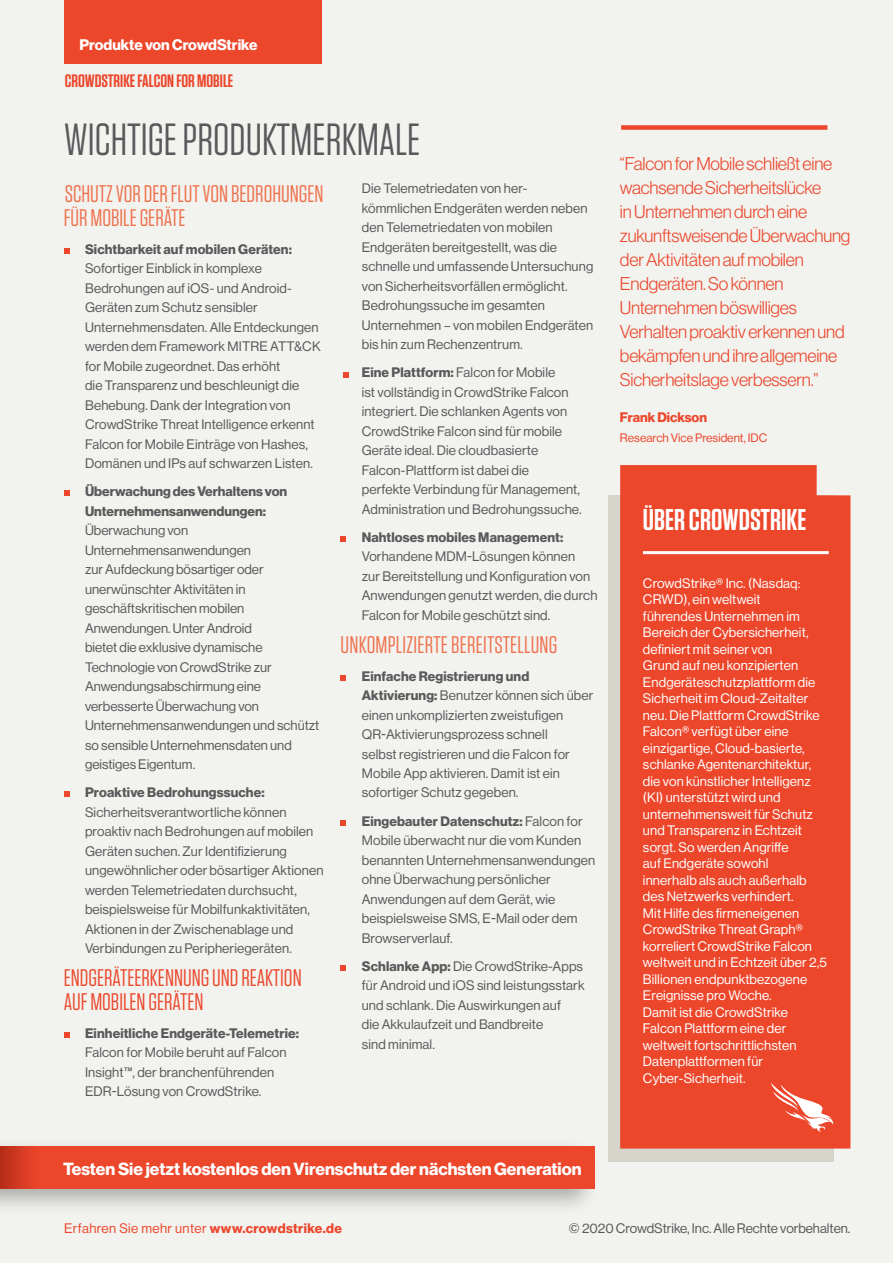
<style>
.page{position:relative;width:893px;height:1263px;background:#f2f2ee}
.page>*{position:absolute;margin:0;border:0;box-sizing:border-box;transform-origin:0 0}
.t1{font:45px "Tungsten";color:#58595b}
.t2{font:600 30px "Tungsten";color:#fff}
.t3{font:24px/24px "Tungsten";color:#f06f4b}
.t4{font:24px/24px "Tungsten";color:#ec462b}
.t5{font:300 18px/24px "Haas Grot Disp 45";letter-spacing:-.01em;color:#ec462b}
.t6{font:600 18px "Tungsten";color:#ec462b}
.t7{font:700 17.25px "Haas Grot Disp 75";color:#fff}
.t8{font:700 15px "Haas Grot Disp 75";color:#fff}
.t9{font:13.5px/19.5px "Haas Grot Disp 55 Roman";letter-spacing:.01em;color:#58595b}
.t10{font:13.5px/16.5px "Haas Grot Disp 55 Roman";letter-spacing:.01em;color:#fff}
.t11{font:700 13.5px/19.5px "Haas Grot Disp 75";letter-spacing:.01em;color:#58595b}
.t12{font:13.5px "Haas Grot Disp 55 Roman";letter-spacing:.03em;color:#ec462b}
.t13{font:700 13.5px "Haas Grot Disp 75";color:#ec462b}
.t14{font:12px "Haas Grot Disp 55 Roman";color:#ec462b}
.s1{font-family:"Haas Grot Disp 75";font-weight:700}
.s2{font-family:"Haas Grot Disp 55 Roman";font-weight:400}
</style>
<div class="page">
<div style="left:608px;top:495px;width:226px;height:666px;background:#d6d5cb"></div>
<div style="left:620px;top:465px;width:230px;height:683px;background:#ec462b"></div>
<svg style="left:64px;top:248px;width:6px;height:6px"></svg>
<svg style="left:64px;top:490px;width:6px;height:6px"></svg>
<svg style="left:64px;top:791px;width:6px;height:6px"></svg>
<svg style="left:64px;top:1032px;width:6px;height:6px"></svg>
<svg style="left:343px;top:372px;width:6px;height:5px"></svg>
<svg style="left:340px;top:536px;width:6px;height:6px"></svg>
<svg style="left:340px;top:675px;width:6px;height:5px"></svg>
<svg style="left:340px;top:820px;width:6px;height:5px"></svg>
<svg style="left:340px;top:965px;width:6px;height:5px"></svg>
<hr style="left:643px;top:551px;width:186px;height:3px;background:#fff">
<svg style="left:771px;top:1082px;width:63px;height:50px;background:#f06f5b"></svg>
<div style="left:64px;top:0;width:258px;height:64px;background:#ec462b"></div>
<div style="left:621px;top:125px;width:206px;height:5px;background:#ec462b"></div>
<div style="left:0;top:1136px;width:601px;height:81px;background:#000;opacity:.3"></div>
<div style="left:0;top:1146px;width:594px;height:43px;background:#ec462b"></div>
<div style="left:0;top:1146px;width:40px;height:43px;background:linear-gradient(to right,#b72d18,#ed462b)"></div>
<p class="t8" style="left:80px;top:36px;width:179px">Produkte von CrowdStrike</p>
<h3 class="t6" style="left:65px;top:71px;width:170px">CROWDSTRIKE FALCON FOR MOBILE</h3>
<h1 class="t1" style="left:64px;top:116px;width:358px">WICHTIGE PRODUKTMERKMALE</h1>
<h3 class="t3" style="left:64px;top:182px;width:261px">SCHUTZ VOR DER FLUT VON BEDROHUNGEN<br>FÜR MOBILE GERÄTE</h3>
<p class="t11" style="left:85px;top:239px;width:208px">Sichtbarkeit auf mobilen Geräten:</p>
<p class="t9" style="left:85px;top:259px;width:237px">Sofortiger Einblick in komplexe Bedrohungen auf iOS- und Android-Geräten zum Schutz sensibler Unternehmensdaten. Alle Entdeckungen werden dem Framework MITRE ATT&amp;CK for Mobile zugeordnet. Das erhöht<br>die Transparenz und beschleunigt die Behebung. Dank der Integration von CrowdStrike Threat Intelligence erkennt Falcon for Mobile Einträge von Hashes, Domänen und IPs auf schwarzen Listen.</p>
<p class="t11" style="left:85px;top:482px;width:204px">Überwachung des Verhaltens von<br>Unternehmensanwendungen:</p>
<p class="t9" style="left:85px;top:521px;width:236px">Überwachung von<br>Unternehmensanwendungen<br>zur Aufdeckung bösartiger oder unerwünschter Aktivitäten in geschäftskritischen mobilen<br>Anwendungen. Unter Android<br>bietet die exklusive dynamische<br>Technologie von CrowdStrike zur<br>Anwendungsabschirmung eine verbesserte Überwachung von<br>Unternehmensanwendungen und schützt so sensible Unternehmensdaten und geistiges Eigentum.</p>
<p class="t11" style="left:85px;top:783px;width:181px">Proaktive Bedrohungssuche:</p>
<p class="t9" style="left:85px;top:802px;width:240px">Sicherheitsverantwortliche können proaktiv nach Bedrohungen auf mobilen Geräten suchen. Zur Identifizierung ungewöhnlicher oder bösartiger Aktionen werden Telemetriedaten durchsucht, beispielsweise für Mobilfunkaktivitäten, Aktionen in der Zwischenablage und Verbindungen zu Peripheriegeräten.</p>
<h3 class="t4" style="left:64px;top:966px;width:239px">ENDGERÄTEERKENNUNG UND REAKTION<br>AUF MOBILEN GERÄTEN</h3>
<p class="t11" style="left:85px;top:1023px;width:216px">Einheitliche Endgeräte-Telemetrie:</p>
<p class="t9" style="left:85px;top:1043px;width:203px">Falcon for Mobile beruht auf Falcon<br>Insight™, der branchenführenden<br>EDR-Lösung von CrowdStrike.</p>
<p class="t9" style="left:362px;top:179px;width:233px">Die Telemetriedaten von her&shy;kömmlichen Endgeräten werden neben den Telemetriedaten von mobilen Endgeräten bereitgestellt, was die schnelle und umfassende Untersuchung von Sicherheitsvorfällen ermöglicht.<br>Bedrohungssuche im gesamten Unternehmen – von mobilen Endgeräten bis hin zum Rechenzentrum.</p>
<p class="t9" style="left:362px;top:363px;width:221px"><span class="s1">Eine Plattform:</span> Falcon for Mobile<br>ist vollständig in CrowdStrike Falcon integriert. Die schlanken Agents von CrowdStrike Falcon sind für mobile Geräte ideal. Die cloudbasierte Falcon-Plattform ist dabei die<br>perfekte Verbindung für Management, Administration und Bedrohungssuche.</p>
<p class="t11" style="left:362px;top:528px;width:203px">Nahtloses mobiles Management:</p>
<p class="t9" style="left:362px;top:547px;width:237px">Vorhandene MDM-Lösungen können<br>zur Bereitstellung und Konfiguration von Anwendungen genutzt werden, die durch Falcon for Mobile geschützt sind.</p>
<h3 class="t3" style="left:340px;top:632px;width:218px">UNKOMPLIZIERTE BEREITSTELLUNG</h3>
<p class="t11" style="left:362px;top:666px;width:169px">Einfache Registrierung und</p>
<p class="t9" style="left:362px;top:686px;width:233px"><span class="s1">Aktivierung:</span> Benutzer können sich über einen unkomplizierten zweistufigen QR-Aktivierungsprozess schnell<br>selbst registrieren und die Falcon for Mobile App aktivieren. Damit ist ein sofortiger Schutz gegeben.</p>
<p class="t11" style="left:362px;top:811px;width:222px">Eingebauter Datenschutz: <span class="s2">Falcon for</span></p>
<p class="t9" style="left:362px;top:831px;width:235px">Mobile überwacht nur die vom Kunden benannten Unternehmensanwendungen ohne Überwachung persönlicher<br>Anwendungen auf dem Gerät, wie beispielsweise SMS, E-Mail oder dem<br>Browserverlauf.</p>
<p class="t9" style="left:362px;top:956px;width:224px"><span class="s1">Schlanke App:</span> Die CrowdStrike-Apps für Android und iOS sind leistungsstark und schlank. Die Auswirkungen auf<br>die Akkulaufzeit und Bandbreite<br>sind minimal.</p>
<p class="t5" style="left:620px;top:151px;width:232px">“Falcon for Mobile schließt eine wachsende Sicherheitslücke<br>in Unternehmen durch eine zukunftsweisende Überwachung der Aktivitäten auf mobilen<br>Endgeräten. So können<br>Unternehmen böswilliges<br>Verhalten proaktiv erkennen und bekämpfen und ihre allgemeine<br>Sicherheitslage verbessern.”</p>
<p class="t13" style="left:620px;top:410px;width:89px">Frank Dickson</p>
<p class="t14" style="left:620px;top:431px;width:149px">Research Vice President, IDC</p>
<h2 class="t2" style="left:643px;top:504px;width:165px">ÜBER CROWDSTRIKE</h2>
<p class="t10" style="left:643px;top:575px;width:185px">CrowdStrike® Inc. (Nasdaq:<br>CRWD), ein weltweit<br>führendes Unternehmen im<br>Bereich der Cybersicherheit, definiert mit seiner von<br>Grund auf neu konzipierten<br>Endgeräteschutzplattform die<br>Sicherheit im Cloud-Zeitalter neu. Die Plattform CrowdStrike<br>Falcon® verfügt über eine einzigartige, Cloud-basierte, schlanke Agentenarchitektur, die von künstlicher Intelligenz (KI) unterstützt wird und unternehmensweit für Schutz und Transparenz in Echtzeit sorgt. So werden Angriffe<br>auf Endgeräte sowohl<br>innerhalb als auch außerhalb des Netzwerks verhindert.<br>Mit Hilfe des firmeneigenen<br>CrowdStrike Threat Graph® korreliert CrowdStrike Falcon weltweit und in Echtzeit über 2,5<br>Billionen endpunktbezogene<br>Ereignisse pro Woche.<br>Damit ist die CrowdStrike<br>Falcon Plattform eine der weltweit fortschrittlichsten<br>Datenplattformen für<br>Cyber-Sicherheit.</p>
<p class="t7" style="left:63px;top:1159px;width:520px">Testen Sie jetzt kostenlos den Virenschutz der nächsten Generation</p>
<p class="t12" style="left:64px;top:1220px;width:280px">Erfahren Sie mehr unter <span class="s1">www.crowdstrike.de</span></p>
<p class="t9" style="left:569px;top:1218px;width:283px">© 2020 CrowdStrike, Inc. Alle Rechte vorbehalten.</p>
</div>
